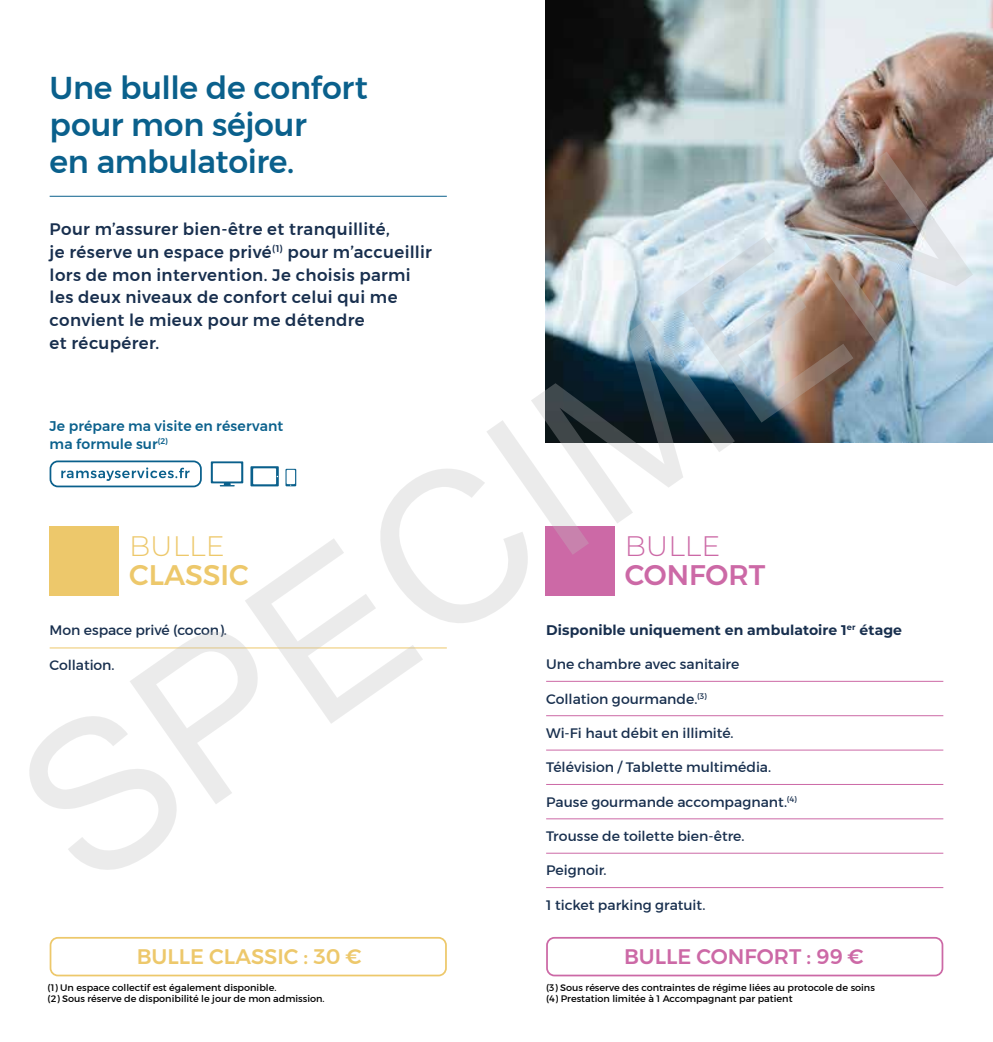
<style>
.page{position:relative;width:993px;height:1042px;background:#fff}
.page>*{position:absolute;margin:0;border:0;box-sizing:border-box;transform-origin:0 0}
.t1{font:210px "Arial";color:rgb(191 191 191/.3)}
.t2{font:500 31.5px/36.8px "Montserrat";letter-spacing:-.01em;color:#0a608c}
.t3{font:500 28.18px "Montserrat";color:#cc69a6}
.t4{font:500 28.18px "Montserrat";color:#edc86b}
.t5{font:300 28.18px "Montserrat";color:#cc69a6}
.t6{font:300 28.18px "Montserrat";color:#edc86b}
.t7{font:500 21px "Montserrat";color:#edc86b}
.t8{font:500 21px "Montserrat";color:#cc69a6}
.t9{font:500 16.62px/22.8px "Montserrat";letter-spacing:.02em;color:#182f4e}
.t10{font:14px "Montserrat";color:#182f4e}
.t11{font:500 14px/17.5px "Montserrat";letter-spacing:.01em;color:#0a608c}
.t12{font:700 14px "Montserrat";letter-spacing:.005em;color:#182f4e}
.t13{font:9.62px/11.5px "Montserrat";color:#000}
</style>
<div class="page">
<div style="left:50px;top:460px;width:152px;height:27px;border:2px solid #0a608c;border-radius:7px"></div>
<svg style="left:61px;top:467px;width:128px;height:14px"></svg>
<svg style="left:211px;top:461px;width:32px;height:25px"></svg>
<svg style="left:250px;top:466px;width:29px;height:20px"></svg>
<svg style="left:285px;top:469px;width:11px;height:17px"></svg>
<div style="left:50px;top:937px;width:396px;height:39px;border:2px solid #edc86b;border-radius:7px"></div>
<div style="left:546px;top:937px;width:397px;height:39px;border:2px solid #cc69a6;border-radius:7px"></div>
<hr style="left:50px;top:196px;width:396px;height:1px;background:#0a608c">
<img style="left:545px;top:0;width:447px;height:443px">
<div style="left:545px;top:526px;width:69px;height:69px;background:#cc69a6"></div>
<div style="left:50px;top:526px;width:69px;height:69px;background:#edc86b"></div>
<hr style="left:546px;top:681px;width:397px;height:1px;background:#cc69a6">
<hr style="left:546px;top:715px;width:397px;height:1px;background:#cc69a6">
<hr style="left:546px;top:750px;width:397px;height:1px;background:#cc69a6">
<hr style="left:546px;top:784px;width:397px;height:1px;background:#cc69a6">
<hr style="left:546px;top:818px;width:397px;height:1px;background:#cc69a6">
<hr style="left:546px;top:853px;width:397px;height:1px;background:#cc69a6">
<hr style="left:546px;top:887px;width:397px;height:1px;background:#cc69a6">
<hr style="left:50px;top:647px;width:396px;height:1px;background:#edc86b">
<h2 class="t2" style="left:50px;top:70px;width:319px">Une bulle de confort pour mon séjour<br>en ambulatoire.</h2>
<h1 class="t1" style="left:-38px;top:715px;width:1098px;rotate:-35deg">SPECIMEN</h1>
<p class="t9" style="left:50px;top:218px;width:383px">Pour m’assurer bien-être et tranquillité,<br>je réserve un espace privé<sup>(1)</sup> pour m’accueillir lors de mon intervention. Je choisis parmi les deux niveaux de confort celui qui me convient le mieux pour me détendre<br>et récupérer.</p>
<p class="t11" style="left:50px;top:417px;width:235px">Je prépare ma visite en réservant ma formule sur<sup>(2)</sup></p>
<h3 class="t6" style="left:129px;top:527px;width:97px">BULLE</h3>
<h3 class="t4" style="left:129px;top:553px;width:121px">CLASSIC</h3>
<h3 class="t5" style="left:624px;top:527px;width:97px">BULLE</h3>
<h3 class="t3" style="left:624px;top:553px;width:142px">CONFORT</h3>
<p class="t12" style="left:546px;top:620px;width:357px">Disponible uniquement en ambulatoire 1<sup>er</sup> étage</p>
<p class="t10" style="left:546px;top:655px;width:195px">Une chambre avec sanitaire</p>
<p class="t10" style="left:546px;top:690px;width:162px">Collation gourmande.<sup>(3)</sup></p>
<p class="t10" style="left:546px;top:724px;width:189px">Wi-Fi haut débit en illimité.</p>
<p class="t10" style="left:546px;top:759px;width:227px">Télévision / Tablette multimédia.</p>
<p class="t10" style="left:546px;top:793px;width:252px">Pause gourmande accompagnant.<sup>(4)</sup></p>
<p class="t10" style="left:546px;top:827px;width:200px">Trousse de toilette bien-être.</p>
<p class="t10" style="left:546px;top:862px;width:62px">Peignoir.</p>
<p class="t10" style="left:546px;top:896px;width:161px">1 ticket parking gratuit.</p>
<p class="t10" style="left:50px;top:621px;width:179px">Mon espace privé (cocon).</p>
<p class="t10" style="left:50px;top:656px;width:66px">Collation.</p>
<h3 class="t7" style="left:137px;top:940px;width:226px">BULLE CLASSIC : 30 €</h3>
<h3 class="t8" style="left:624px;top:940px;width:241px">BULLE CONFORT : 99 €</h3>
<p class="t13" style="left:48px;top:981px;width:278px">(1) Un espace collectif est également disponible.<br>(2) Sous réserve de disponibilité le jour de mon admission.</p>
<p class="t13" style="left:546px;top:981px;width:330px">(3) Sous réserve des contraintes de régime liées au protocole de soins (4) Prestation limitée à 1 Accompagnant par patient</p>
</div>
